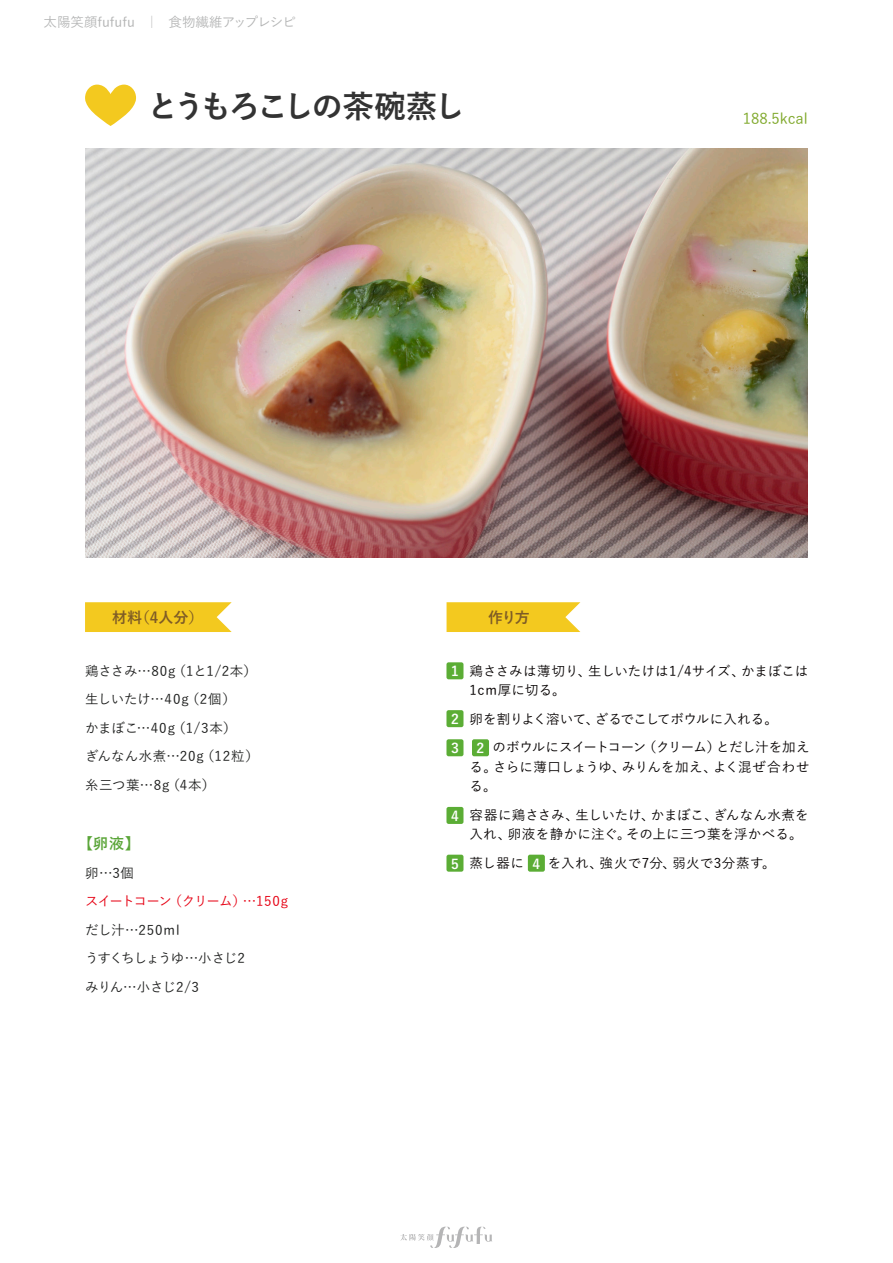
<style>
.page{position:relative;width:893px;height:1263px;background:#fff}
.page>*{position:absolute;margin:0;border:0;box-sizing:border-box;transform-origin:0 0}
.t1{font:700 31.5px "Yu Go";letter-spacing:-.1em;color:#333}
.t2{font:700 15px "Yu Go";color:#7e5c26}
.t3{font:500 15px "Yu Go";color:#80a92c}
.t4{font:700 15px "Yu Go";color:#5aa538}
.t5{font:500 13.5px/19.5px "Yu Go";letter-spacing:.005em;color:#050101}
.t6{font:500 13.5px/28.5px "Yu Go";letter-spacing:.035em;color:#1e1f1e}
.t7{font:500 13.5px/28.5px "Yu Go";letter-spacing:-.04em;color:#050101}
.t8{font:500 13.5px/28.5px "Yu Go";letter-spacing:-.055em;color:#1e1f1e}
.t9{font:500 13.5px "Yu Go";color:#b4b5b5}
.t10{font:500 13.5px "Yu Go";letter-spacing:.025em;color:#050101}
.t11{font:500 13.5px "Yu Go";letter-spacing:-.07em;color:#e60013}
.t12{font:700 13.5px/29.1px "Yu Go";color:#fff}
.t13{font:500 13.5px "Yu Go";color:#1e1f1e}
</style>
<div class="page">
<svg style="left:85px;top:85px;width:51px;height:41px"></svg>
<svg style="left:400px;top:1226px;width:92px;height:22px"></svg>
<img style="left:85px;top:148px;width:723px;height:409px">
<svg style="left:447px;top:602px;width:133px;height:30px;background:#f3cc2c"></svg>
<div style="left:446px;top:662px;width:17px;height:17px;background:#5bad35;border-radius:2px"></div>
<div style="left:446px;top:710px;width:17px;height:17px;background:#5bad35;border-radius:2px"></div>
<div style="left:472px;top:739px;width:17px;height:17px;background:#5bad35;border-radius:2px"></div>
<div style="left:446px;top:739px;width:17px;height:17px;background:#5bad35;border-radius:2px"></div>
<div style="left:446px;top:807px;width:17px;height:17px;background:#5bad35;border-radius:2px"></div>
<div style="left:528px;top:855px;width:17px;height:17px;background:#5bad35;border-radius:2px"></div>
<div style="left:446px;top:855px;width:17px;height:17px;background:#5bad35;border-radius:2px"></div>
<svg style="left:85px;top:602px;width:147px;height:30px;background:#f3cc2c"></svg>
<p class="t9" style="left:44px;top:10px;width:254px">太陽笑顔fufufu　｜　食物繊維アップレシピ</p>
<h1 class="t1" style="left:147px;top:89px;width:320px">とうもろこしの茶碗蒸し</h1>
<p class="t3" style="left:743px;top:105px;width:67px">188.5kcal</p>
<p class="t2" style="left:112px;top:609px;width:93px">材料（4人分）</p>
<p class="t6" style="left:85px;top:655px;width:176px">鶏ささみ…80g（1と1/2本）生しいたけ…40g（2個）<br>かまぼこ…40g（1/3本）<br>ぎんなん水煮…20g（12粒）糸三つ葉…8g（4本）</p>
<p class="t4" style="left:78px;top:835px;width:63px">【卵液】</p>
<p class="t13" style="left:85px;top:860px;width:51px">卵…3個</p>
<p class="t11" style="left:85px;top:889px;width:205px">スイートコーン（クリーム）…150g</p>
<p class="t8" style="left:85px;top:914px;width:162px">だし汁…250ml<br>うすくちしょうゆ…小さじ2みりん…小さじ2/3</p>
<p class="t2" style="left:488px;top:609px;width:43px">作り方</p>
<p class="t5" style="left:470px;top:659px;width:340px">鶏ささみは薄切り、生しいたけは1/4サイズ、かまぼこは<br>1cm厚に切る。</p>
<p class="t7" style="left:470px;top:703px;width:341px">卵を割りよく溶いて、ざるでこしてボウルに入れる。<br>　 のボウルにスイートコーン（クリーム）とだし汁を加え</p>
<p class="t5" style="left:470px;top:755px;width:342px">る。さらに薄口しょうゆ、みりんを加え、よく混ぜ合わせる。</p>
<p class="t5" style="left:470px;top:803px;width:341px">容器に鶏ささみ、生しいたけ、かまぼこ、ぎんなん水煮を入れ、卵液を静かに注ぐ。その上に三つ葉を浮かべる。</p>
<p class="t10" style="left:470px;top:850px;width:308px">蒸し器に　 を入れ、強火で7分、弱火で3分蒸す。</p>
<p class="t12" style="left:451px;top:657px;width:9px">1</p>
<p class="t12" style="left:451px;top:705px;width:9px">2<br>3</p>
<p class="t12" style="left:477px;top:734px;width:9px">2</p>
<p class="t12" style="left:451px;top:802px;width:9px">4</p>
<p class="t12" style="left:451px;top:849px;width:9px">5</p>
<p class="t12" style="left:532px;top:849px;width:9px">4</p>
</div>
